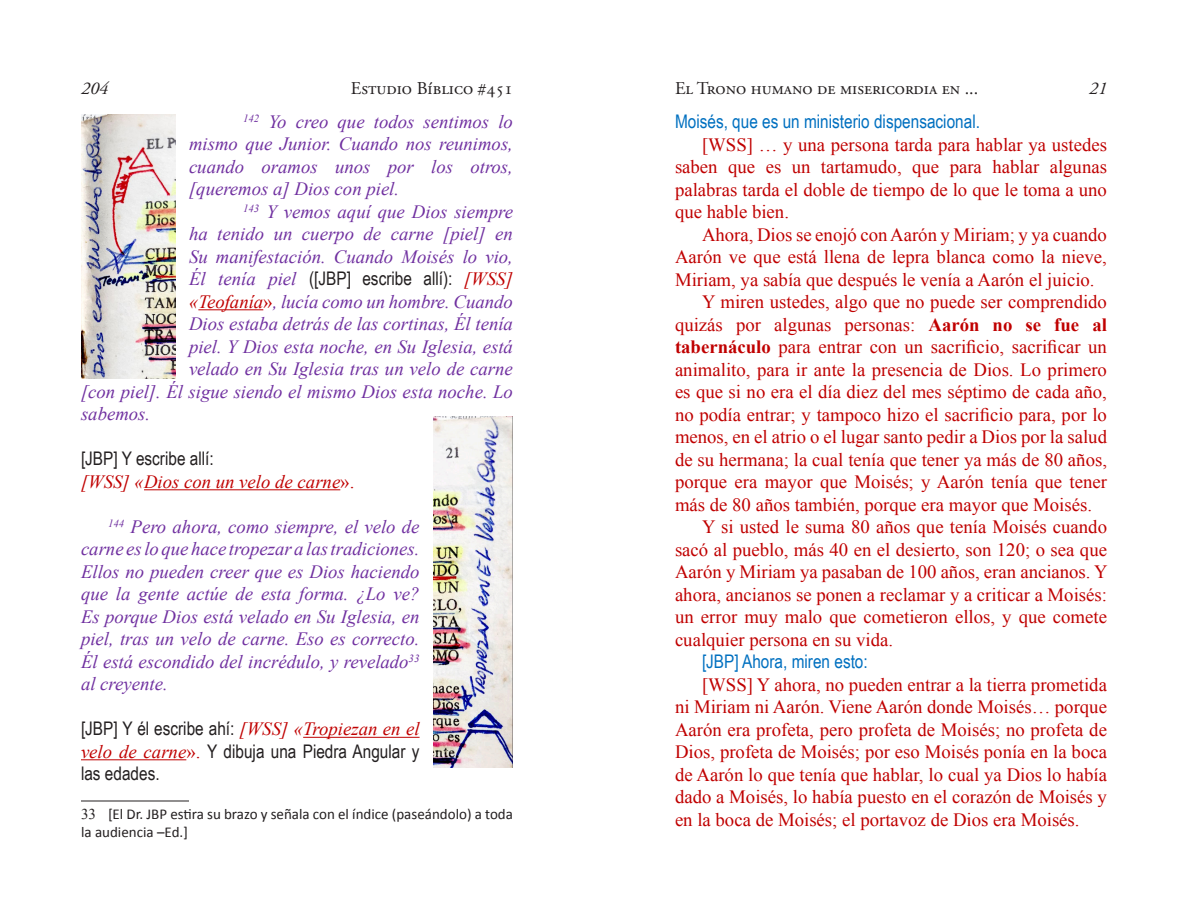
<style>
.page{position:relative;width:1188px;height:918px;background:#fff}
.page>*{position:absolute;margin:0;border:0;box-sizing:border-box;transform-origin:0 0}
.t1{font:18.75px/22.5px "Times New Roman";color:#c00000;text-align:justify}
.t2{font:italic 18.75px/22.5px "Times New Roman";color:#7030a0;text-align:justify}
.t3{font:18.75px/22.5px "Arial Narrow";color:#231f20;text-align:justify}
.t4{font:18.75px "Arial Narrow";color:#0070c0}
.t5{font:italic 18.75px "Times New Roman";color:#c00000}
.t6{font:18px "Adobe Garamond Pro";color:#231f20}
.t7{font:italic 18px "Adobe Garamond Pro";color:#231f20}
.t8{font:15px/18px "Calibri";color:#231f20}
.s1{font-family:"Times New Roman";font-style:italic;color:#7030a0}
.s2{font-family:"Times New Roman";font-style:italic;color:#c00000}
.s3{color:#c00000}
.s4{font-style:normal;color:#c00000}
.s5{font-style:normal}
.s6{font-family:"Times New Roman";color:#c00000}
.s7{font-family:"Times New Roman"}
.s8{font-weight:700}
</style>
<div class="page">
<hr style="left:198px;top:310px;width:65px;height:1px;background:#c00000">
<hr style="left:144px;top:490px;width:196px;height:1px;background:#c00000">
<hr style="left:303px;top:737px;width:117px;height:1px;background:#c00000">
<hr style="left:81px;top:760px;width:105px;height:1px;background:#c00000">
<hr style="left:81px;top:801px;width:108px;height:1px;background:#231f20">
<img style="left:81px;top:115px;width:95px;height:264px">
<img style="left:433px;top:417px;width:80px;height:350px">
<p class="t7" style="left:81px;top:78px;width:28px">204</p>
<p class="t6" style="left:351px;top:78px;width:164px">Estudio Bíblico #451</p>
<p class="t2" style="left:189px;top:110px;width:326px;text-indent:54px"><sup>142</sup> Yo creo que todos sentimos lo mismo que Junior. Cuando nos reunimos, cuando oramos unos por los otros, [queremos a] Dios con piel.</p>
<p class="t2" style="left:189px;top:200px;width:326px;text-indent:54px"><sup>143</sup> Y vemos aquí que Dios siempre ha tenido un cuerpo de carne [piel] en Su manifestación. Cuando Moisés lo vio,</p>
<p class="t3" style="left:189px;top:267px;width:325px"><span class="s1">Él tenía piel</span> ([JBP] escribe allí): <span class="s2">[WSS]</span></p>
<p class="t2" style="left:189px;top:290px;width:326px"><span class="s3">«Teofanía</span><span class="s4">»</span>, lucía como un hombre. Cuando</p>
<p class="t2" style="left:189px;top:312px;width:325px">Dios estaba detrás de las cortinas, Él tenía</p>
<p class="t2" style="left:189px;top:335px;width:326px">piel. Y Dios esta noche, en Su Iglesia, está</p>
<p class="t2" style="left:189px;top:357px;width:325px">velado en Su Iglesia tras un velo de carne</p>
<p class="t2" style="left:81px;top:380px;width:433px">[con piel]. Él sigue siendo el mismo Dios esta noche. Lo</p>
<p class="t2" style="left:81px;top:402px;width:71px">sabemos.</p>
<p class="t3" style="left:81px;top:447px;width:134px">[JBP] Y escribe allí:</p>
<p class="t5" style="left:81px;top:469px;width:275px">[WSS] «Dios con un velo de carne<span class="s5">».</span></p>
<p class="t2" style="left:81px;top:515px;width:340px;text-indent:27px"><sup>144</sup> Pero ahora, como siempre, el velo de carne es lo que hace tropezar a las tradiciones.<br>Ellos no pueden creer que es Dios haciendo que la gente actúe de esta forma. ¿Lo ve?<br>Es porque Dios está velado en Su Iglesia, en piel, tras un velo de carne. Eso es correcto.<br>Él está escondido del incrédulo, y revelado<sup>33 </sup>al creyente.</p>
<p class="t3" style="left:81px;top:717px;width:340px">[JBP] Y él escribe ahí: <span class="s2">[WSS] «Tropiezan en el velo de carne</span><span class="s6">».</span> Y dibuja una Piedra Angular y las edades.</p>
<p class="t8" style="left:81px;top:805px;width:433px"><span class="s7">33</span> [El Dr. JBP estira su brazo y señala con el índice (paseándolo) a toda la audiencia –Ed.]</p>
<p class="t6" style="left:675px;top:78px;width:305px">El Trono humano de misericordia en ...</p>
<p class="t7" style="left:1089px;top:78px;width:19px">21</p>
<p class="t4" style="left:675px;top:108px;width:307px">Moisés, que es un ministerio dispensacional.</p>
<p class="t1" style="left:675px;top:133px;width:434px;text-indent:27px">[WSS] … y una persona tarda para hablar ya ustedes saben que es un tartamudo, que para hablar algunas palabras tarda el doble de tiempo de lo que le toma a uno que hable bien.</p>
<p class="t1" style="left:702px;top:223px;width:407px">Ahora, Dios se enojó con Aarón y Miriam; y ya cuando</p>
<p class="t1" style="left:675px;top:246px;width:434px">Aarón ve que está llena de lepra blanca como la nieve,</p>
<p class="t1" style="left:675px;top:268px;width:421px">Miriam, ya sabía que después le venía a Aarón el juicio.</p>
<p class="t1" style="left:702px;top:291px;width:407px">Y miren ustedes, algo que no puede ser comprendido</p>
<p class="t1" style="left:675px;top:313px;width:434px">quizás por algunas personas: <span class="s8">Aarón no se fue al</span></p>
<p class="t1" style="left:675px;top:336px;width:434px"><span class="s8">tabernáculo</span> para entrar con un sacrificio, sacrificar un</p>
<p class="t1" style="left:675px;top:358px;width:434px">animalito, para ir ante la presencia de Dios. Lo primero</p>
<p class="t1" style="left:675px;top:381px;width:434px">es que si no era el día diez del mes séptimo de cada año,</p>
<p class="t1" style="left:675px;top:403px;width:434px">no podía entrar; y tampoco hizo el sacrificio para, por lo</p>
<p class="t1" style="left:675px;top:426px;width:434px">menos, en el atrio o el lugar santo pedir a Dios por la salud</p>
<p class="t1" style="left:675px;top:448px;width:434px">de su hermana; la cual tenía que tener ya más de 80 años,</p>
<p class="t1" style="left:675px;top:471px;width:434px">porque era mayor que Moisés; y Aarón tenía que tener</p>
<p class="t1" style="left:675px;top:493px;width:419px">más de 80 años también, porque era mayor que Moisés.</p>
<p class="t1" style="left:702px;top:516px;width:407px">Y si usted le suma 80 años que tenía Moisés cuando</p>
<p class="t1" style="left:675px;top:538px;width:434px">sacó al pueblo, más 40 en el desierto, son 120; o sea que</p>
<p class="t1" style="left:675px;top:561px;width:434px">Aarón y Miriam ya pasaban de 100 años, eran ancianos. Y</p>
<p class="t1" style="left:675px;top:583px;width:434px">ahora, ancianos se ponen a reclamar y a criticar a Moisés:</p>
<p class="t1" style="left:675px;top:606px;width:434px">un error muy malo que cometieron ellos, y que comete</p>
<p class="t1" style="left:675px;top:628px;width:220px">cualquier persona en su vida.</p>
<p class="t4" style="left:702px;top:648px;width:167px">[JBP] Ahora, miren esto:</p>
<p class="t1" style="left:675px;top:673px;width:434px;text-indent:27px">[WSS] Y ahora, no pueden entrar a la tierra prometida ni Miriam ni Aarón. Viene Aarón donde Moisés… porque Aarón era profeta, pero profeta de Moisés; no profeta de Dios, profeta de Moisés; por eso Moisés ponía en la boca de Aarón lo que tenía que hablar, lo cual ya Dios lo había dado a Moisés, lo había puesto en el corazón de Moisés y en la boca de Moisés; el portavoz de Dios era Moisés.</p>
</div>
